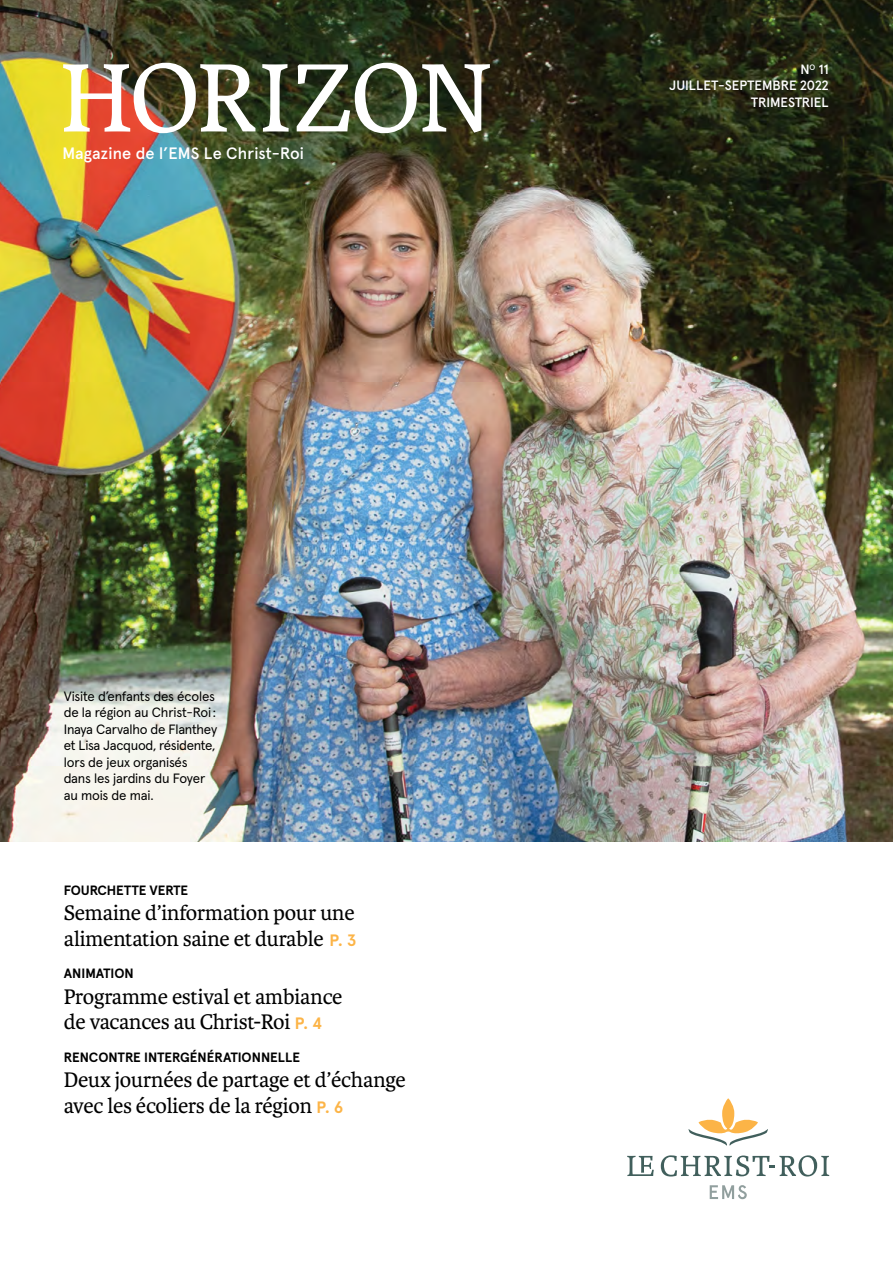
<style>
.page{position:relative;width:893px;height:1263px;background:#fff}
.page>*{position:absolute;margin:0;border:0;box-sizing:border-box;transform-origin:0 0}
.t1{font:103.5px "Karmina";letter-spacing:-.02em;color:#fff}
.t2{font:22.5px/25.5px "Karmina";letter-spacing:-.01em;color:#000}
.t3{font:500 16.5px "Apercu";letter-spacing:.005em;color:#fff}
.t4{font:13.5px/16.5px "Apercu";letter-spacing:-.015em;color:#000}
.t5{font:700 13.5px "Apercu";letter-spacing:-.005em;color:#000}
.t6{font:500 13.5px/16.2px "Apercu";color:#fff;text-align:right}
.s1{font-family:"Apercu";font-weight:700;font-size:16.5px;color:#fcb447}
</style>
<div class="page">
<svg style="left:710px;top:1185px;width:37px;height:14px"></svg>
<svg style="left:661px;top:1155px;width:168px;height:21px"></svg>
<svg style="left:627px;top:1156px;width:27px;height:20px"></svg>
<svg style="left:688px;top:1098px;width:80px;height:47px"></svg>
<img style="left:0;top:0;width:893px;height:842px">
<h1 class="t1" style="left:60px;top:40px;width:435px">HORIZON</h1>
<p class="t6" style="left:669px;top:60px;width:161px">N<sup>O</sup> 11<br>JUILLET-SEPTEMBRE 2022<br>TRIMESTRIEL</p>
<p class="t3" style="left:62px;top:140px;width:243px">Magazine de l’EMS Le Christ-Roi</p>
<p class="t4" style="left:64px;top:686px;width:155px">Visite d’enfants des écoles de la région au Christ-Roi:<br>Inaya Carvalho de Flanthey et Lisa Jacquod, résidente, lors de jeux organisés dans les jardins du Foyer au mois de mai.</p>
<p class="t5" style="left:64px;top:879px;width:126px">FOURCHETTE VERTE</p>
<p class="t2" style="left:64px;top:900px;width:294px">Semaine d’information pour une alimentation saine et durable <span class="s1">P. 3</span></p>
<p class="t5" style="left:64px;top:963px;width:72px">ANIMATION</p>
<p class="t2" style="left:64px;top:984px;width:280px">Programme estival et ambiance de vacances au Christ-Roi <span class="s1">P. 4</span></p>
<p class="t5" style="left:64px;top:1046px;width:238px">RENCONTRE INTERGÉNÉRATIONNELLE</p>
<p class="t2" style="left:64px;top:1067px;width:344px">Deux journées de partage et d’échange avec les écoliers de la région <span class="s1">P. 6</span></p>
</div>
